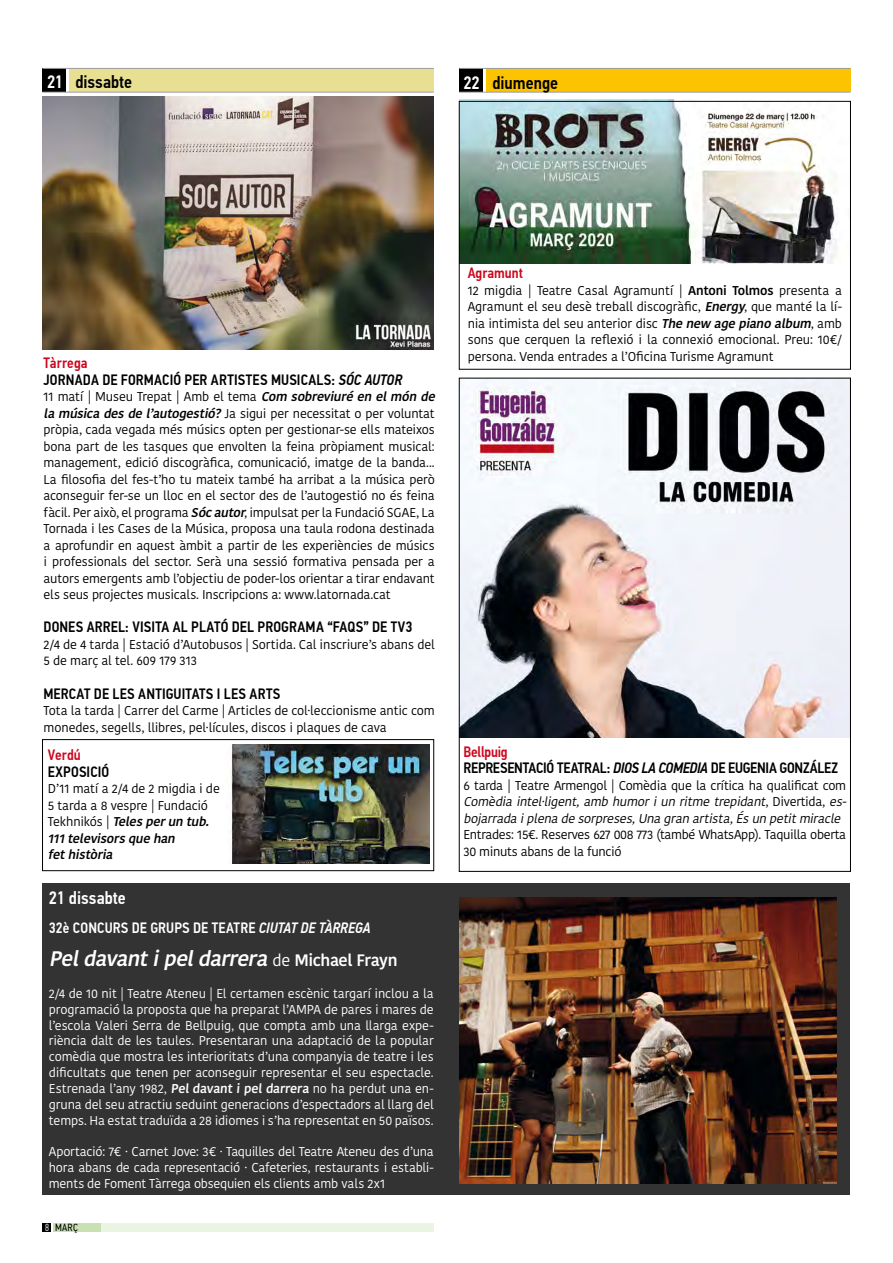
<style>
.page{position:relative;width:893px;height:1263px;background:#fff}
.page>*{position:absolute;margin:0;border:0;box-sizing:border-box;transform-origin:0 0}
.t1{font:italic 500 21px "Kohinoor Devanagari";color:#fff}
.t2{font:500 18px "PF Din Text Cond Pro";color:#000}
.t3{font:500 18px "PF Din Text Cond Pro";color:#fff}
.t4{font:500 15px/16.5px "PF Din Text Cond Pro";letter-spacing:.005em;color:#000}
.t5{font:500 15px/16.5px "PF Din Text Cond Pro";letter-spacing:-.015em;color:#000}
.t6{font:500 15px "PF Din Text Cond Pro";letter-spacing:.005em;color:#fff}
.t7{font:500 15px "PF Din Text Cond Pro";color:#cd071e}
.t8{font:12.75px/16.5px "Kohinoor Devanagari";letter-spacing:-.015em;color:#000}
.t9{font:12.75px/15.9px "Kohinoor Devanagari";letter-spacing:-.015em;color:#fff;text-align:justify}
.t10{font:italic 12.75px/16.5px "Kohinoor Devanagari";color:#000}
.t11{font:10.35px "PF Din Text Cond Pro";color:#000}
.s1{color:#fff}
.s2{color:#cd071e}
.s3{font-style:italic}
.s4{font-weight:500;font-style:italic}
.s5{font-weight:400;font-style:normal;font-size:16.5px}
.s6{font-style:normal;font-size:16.5px}
.s7{font-weight:500}
.s8{font-weight:300;color:#fff}
.s9{font-style:normal}
</style>
<div class="page">
<div style="left:43px;top:1223px;width:8px;height:9px;background:#000"></div>
<div style="left:84px;top:1223px;width:350px;height:8px;background:#ebf3e2"></div>
<div style="left:53px;top:1223px;width:48px;height:8px;background:#c9e0b3"></div>
<div style="left:43px;top:884px;width:807px;height:311px;background:#333"></div>
<div style="left:486px;top:69px;width:364px;height:23px;background:#fcc400"></div>
<div style="left:459px;top:69px;width:23px;height:23px;background:#000"></div>
<hr style="left:459px;top:68px;width:391px;height:1px;background:#9c9e9f">
<hr style="left:459px;top:92px;width:391px;height:1px;background:#9c9e9f">
<div style="left:69px;top:69px;width:365px;height:23px;background:#e8df93"></div>
<div style="left:43px;top:69px;width:23px;height:23px;background:#000"></div>
<hr style="left:43px;top:68px;width:391px;height:1px;background:#9c9e9f">
<hr style="left:43px;top:92px;width:391px;height:1px;background:#9c9e9f">
<img style="left:43px;top:97px;width:391px;height:253px">
<img style="left:459px;top:897px;width:378px;height:286px">
<img style="left:230px;top:744px;width:199px;height:119px">
<img style="left:459px;top:100px;width:391px;height:163px">
<img style="left:461px;top:380px;width:388px;height:357px">
<div style="left:459px;top:101px;width:392px;height:269px;border:1px solid #000"></div>
<div style="left:42px;top:739px;width:392px;height:132px;border:1px solid #000"></div>
<h2 class="t2" style="left:47px;top:71px;width:87px"><span class="s1">21</span> dissabte</h2>
<h2 class="t2" style="left:463px;top:72px;width:96px"><span class="s1">22</span> diumenge</h2>
<p class="t4" style="left:44px;top:355px;width:360px"><span class="s2">Tàrrega<br></span>JORNADA DE FORMACIÓ PER ARTISTES MUSICALS: <span class="s3">SÓC AUTOR</span></p>
<p class="t8" style="left:44px;top:389px;width:396px">11 matí | Museu Trepat | Amb el tema <span class="s4">Com sobreviuréenelmónde lamúsicadesdel’autogestió?</span>Ja sigui per necessitat o per voluntat pròpia, cada vegada més músics opten per gestionar-se ells mateixos bona part de les tasques que envolten la feina pròpiament musical: management, edició discogràfica, comunicació, imatge de la banda...<br>La filosofia del fes-t’ho tu mateix també ha arribat a la música però aconseguir fer-se un lloc en el sector des de l’autogestió no és feina fàcil. Per això, el programa <span class="s4">Sócautor</span>, impulsat per la Fundació SGAE, La Tornada i les Cases de la Música, proposa una taula rodona destinada a aprofundir en aquest àmbit a partir de les experiències de músics i professionals del sector. Serà una sessió formativa pensada per a autors emergents amb l’objectiu de poder-los orientar a tirar endavant els seus projectes musicals. Inscripcions a: www.latornada.cat</p>
<p class="t4" style="left:44px;top:619px;width:370px">DONES ARREL: VISITA AL PLATÓ DEL PROGRAMA “FAQS” DE TV3</p>
<p class="t8" style="left:44px;top:636px;width:393px">2/4 de 4 tarda | Estació d’Autobusos | Sortida. Cal inscriure’s abans del<br>5 de març al tel. 609 179 313</p>
<p class="t4" style="left:44px;top:685px;width:238px">MERCAT DE LES ANTIGUITATS I LES ARTS</p>
<p class="t8" style="left:44px;top:702px;width:393px">Tota la tarda | Carrer del Carme | Articles de col·leccionisme antic com monedes, segells, llibres, pel·lícules, discos i plaques de cava</p>
<p class="t7" style="left:48px;top:746px;width:35px">Verdú</p>
<p class="t4" style="left:48px;top:763px;width:63px">EXPOSICIÓ</p>
<p class="t8" style="left:48px;top:780px;width:174px">D’11 matí a 2/4 de 2 migdia i de<br>5 tarda a 8 vespre | Fundació<br>Te k h n i kó s | <span class="s4">Telesperun tub.<br>111televisorsquehan fethistòria</span></p>
<h2 class="t3" style="left:49px;top:887px;width:79px">21 dissabte</h2>
<p class="t6" style="left:49px;top:919px;width:323px">32è CONCURS DE GRUPS DE TEATRE <span class="s3">CIUTAT DE TÀRREGA</span></p>
<h1 class="t1" style="left:49px;top:946px;width:350px">Peldavantipeldarrera <span class="s5">d e</span> <span class="s6">M i c h a e l F r ay n</span></h1>
<p class="t9" style="left:49px;top:986px;width:386px">2/4 de 10 nit | Teatre Ateneu | El certamen escènic targarí inclou a la programació la proposta que ha preparat l’AMPA de pares i mares de l’escola Valeri Serra de Bellpuig, que compta amb una llarga expe&shy;riència dalt de les taules. Presentaran una adaptació de la popular comèdia que mostra les interioritats d’una companyia de teatre i les dificultats que tenen per aconseguir representar el seu espectacle.<br>Estrenada l’any 1982, <span class="s7">Pel davant i pel darrera</span> no ha perdut una en&shy;gruna del seu atractiu seduint generacions d’espectadors al llarg del temps. Ha estat traduïda a 28 idiomes i s’ha representat en 50 països.</p>
<p class="t9" style="left:49px;top:1144px;width:386px">Aportació: 7€ · Carnet Jove: 3€ · Taquilles del Teatre Ateneu des d’una hora abans de cada representació · Cafeteries, restaurants i establi&shy;ments de Foment Tàrrega obsequien els clients amb vals 2x1</p>
<p class="t11" style="left:45px;top:1221px;width:34px"><span class="s8">8</span> MARÇ</p>
<p class="t7" style="left:468px;top:264px;width:57px">Agramunt</p>
<p class="t8" style="left:468px;top:282px;width:376px;text-align:justify">12 migdia | Teatre Casal Agramuntí | <span class="s7">Antoni Tolmos</span> presenta a Agramunt el seu desè treball discogràfic, <span class="s4">Energy</span>, que manté la lí&shy;nia intimista del seu anterior disc <span class="s4">Thenew agepianoalbum</span>, amb sons que cerquen la reflexió i la connexió emocional. Preu: 10€/ persona. Venda entrades a l’Oficina Turisme Agramunt</p>
<p class="t5" style="left:463px;top:743px;width:376px"><span class="s2">Bellpuig<br></span>REPRESENTACIÓ TEATRAL: <span class="s3">DIOS LA COMEDIA</span> DE EUGENIA GONZÁLEZ</p>
<p class="t10" style="left:463px;top:777px;width:388px"><span class="s9">6 tarda | Teatre Armengol | Comèdia que la crítica ha qualificat com<br></span>Comèdiaintel·ligent,ambhumoriunritmetrepidant<span class="s9">, D i ve rt i d a ,</span> es&shy;bojarradaiplenadesorpreses,Unagranartista,Ésunpetitmiracle</p>
<p class="t8" style="left:463px;top:826px;width:384px">Entrades: 15€. Reserves 627 008 773 (també WhatsApp). Taquilla oberta<br>30 minuts abans de la funció</p>
</div>
